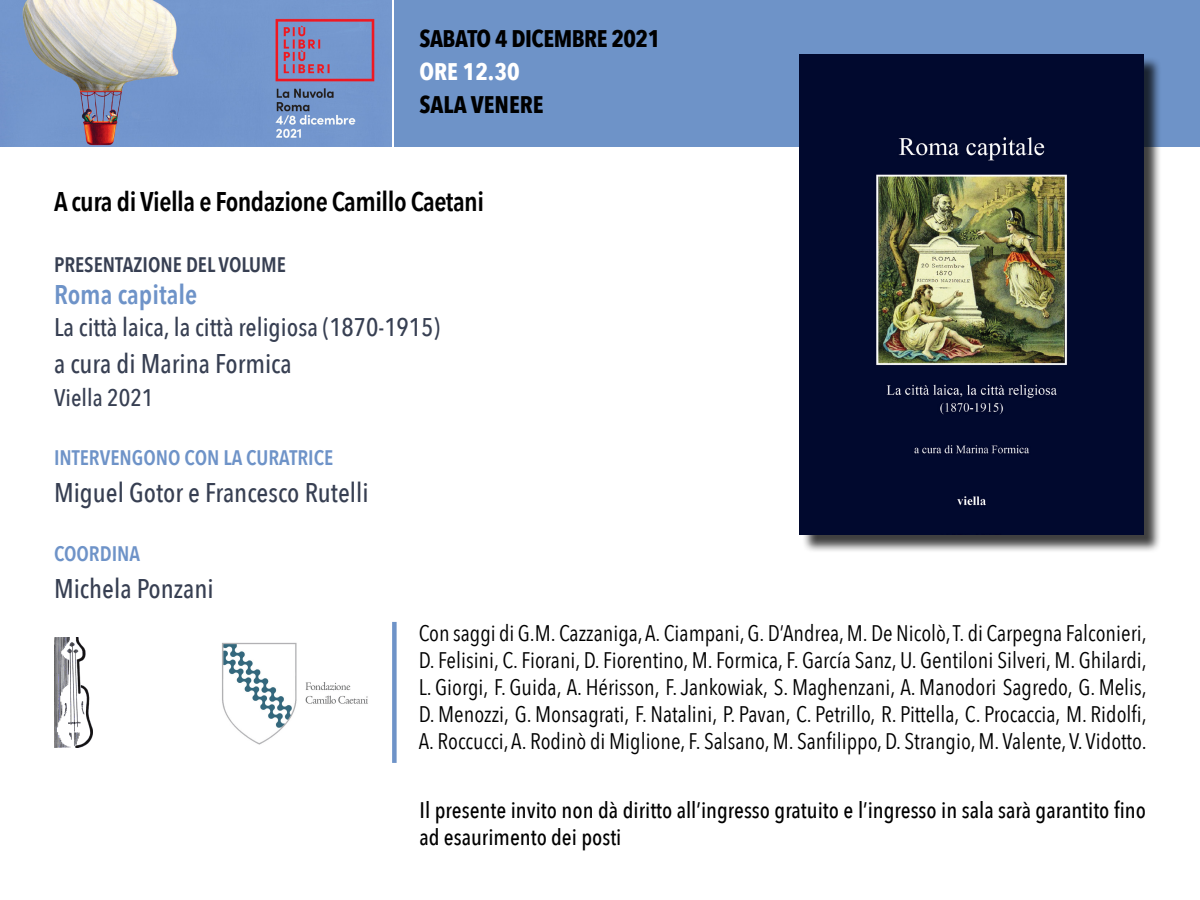
<style>
.page{position:relative;width:1200px;height:900px;background:#fff}
.page>*{position:absolute;margin:0;border:0;box-sizing:border-box;transform-origin:0 0}
.t1{font:500 27px "Avenir Next Condensed";color:#373f52}
.t2{font:600 27px "Avenir Next Condensed";letter-spacing:-.02em;color:#000}
.t3{font:600 27px "Avenir Next Condensed";color:#6e93c8}
.t4{font:500 25.5px "Avenir Next Condensed";color:#373f52}
.t5{font:700 24px "Avenir Next Condensed";letter-spacing:-.02em;color:#000}
.t6{font:700 24px "Avenir Next Condensed";color:#000}
.t7{font:500 24px "Avenir Next Condensed";color:#373f52}
.t8{font:700 24px "Avenir Next Condensed";color:#fff}
.t9{font:22.5px/27px "Avenir Next Condensed";color:#000;text-align:justify}
.t10{font:500 22.5px/27px "Avenir Next Condensed";color:#000}
.t11{font:600 21px "Avenir Next Condensed";color:#6e93c8}
.t12{font:600 21px "Avenir Next Condensed";color:#373f52}
</style>
<div class="page">
<img style="left:0;top:0;width:391px;height:147px">
<div style="left:395px;top:0;width:805px;height:147px;background:#6e93c8"></div>
<div style="left:802px;top:57px;width:360px;height:496px;background:#000;opacity:.75"></div>
<img style="left:800px;top:54px;width:344px;height:480px">
<img style="left:55px;top:638px;width:38px;height:109px">
<div style="left:392px;top:622px;width:5px;height:141px;background:#6e93c8"></div>
<img style="left:222px;top:642px;width:146px;height:103px">
<p class="t5" style="left:420px;top:24px;width:242px">SABATO 4 DICEMBRE 2021</p>
<p class="t8" style="left:420px;top:57px;width:102px">ORE 12.30</p>
<p class="t6" style="left:420px;top:90px;width:126px">SALA VENERE</p>
<p class="t2" style="left:54px;top:178px;width:432px">A cura di Viella e Fondazione Camillo Caetani</p>
<p class="t12" style="left:54px;top:246px;width:234px">PRESENTAZIONE DEL VOLUME</p>
<p class="t3" style="left:54px;top:271px;width:145px">Roma capitale</p>
<p class="t4" style="left:54px;top:312px;width:388px">La città laica, la città religiosa (1870-1915)</p>
<p class="t1" style="left:54px;top:347px;width:239px">a cura di Marina Formica</p>
<p class="t7" style="left:54px;top:383px;width:101px">Viella 2021</p>
<p class="t11" style="left:54px;top:440px;width:281px">INTERVENGONO CON LA CURATRICE</p>
<p class="t1" style="left:54px;top:476px;width:316px">Miguel Gotor e Francesco Rutelli</p>
<p class="t11" style="left:54px;top:536px;width:88px">COORDINA</p>
<p class="t1" style="left:54px;top:572px;width:161px">Michela Ponzani</p>
<p class="t9" style="left:419px;top:619px;width:729px">Con saggi di G.M. Cazzaniga, A. Ciampani, G. D’Andrea, M. De Nicolò, T. di Carpegna Falconieri, D. Felisini, C. Fiorani, D. Fiorentino, M. Formica, F. García Sanz, U. Gentiloni Silveri, M. Ghilardi, L. Giorgi, F. Guida, A. Hérisson, F.Jankowiak, S. Maghenzani, A. Manodori Sagredo, G. Melis, D. Menozzi, G. Monsagrati, F. Natalini, P. Pavan, C. Petrillo, R. Pittella, C. Procaccia, M. Ridolfi, A. Roccucci,A. Rodinò di Miglione,F. Salsano,M. Sanfilippo,D. Strangio,M. Valente, V. Vidotto.</p>
<p class="t10" style="left:420px;top:797px;width:728px">Il presente invito non dà diritto all’ingresso gratuito e l’ingresso in sala sarà garantito fino ad esaurimento dei posti</p>
</div>
